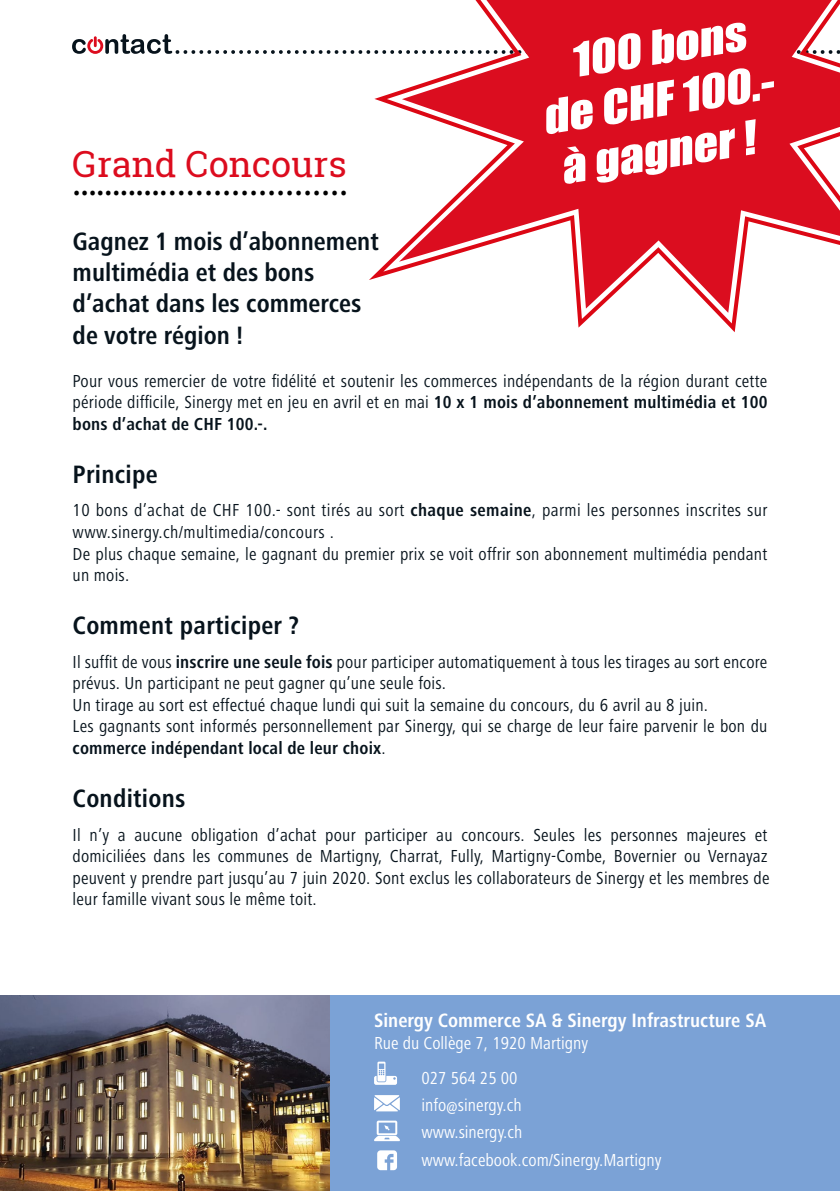
<style>
.page{position:relative;width:840px;height:1191px;background:#fff}
.page>*{position:absolute;margin:0;border:0;box-sizing:border-box;transform-origin:0 0}
.t1{font:38px "Myriad Pro";color:#000}
.t2{font:36px "Roboto Slab";color:#dc0c1e}
.t3{font:700 condensed 26px/31.2px "Frutiger Next LT";color:#07131c}
.t4{font:700 condensed 20px "Frutiger Next LT";color:#fff}
.t5{font:condensed 18px/21.6px "Frutiger Next LT";letter-spacing:.01em;color:#07131c}
.t6{font:condensed 18px "Frutiger Next LT";color:#fff}
.s1{font-weight:700}
</style>
<div class="page">
<div style="left:0;top:996px;width:839px;height:195px;background:#7ba2d6"></div>
<img style="left:0;top:996px;width:329px;height:195px">
<svg style="left:374px;top:1061px;width:23px;height:23px"></svg>
<svg style="left:374px;top:1120px;width:25px;height:21px"></svg>
<svg style="left:374px;top:1095px;width:25px;height:16px"></svg>
<svg style="left:377px;top:1150px;width:20px;height:20px"></svg>
<svg style="left:369px;top:0;width:470px;height:332px"></svg>
<svg style="left:72px;top:15px;width:767px;height:174px"></svg>
<p class="t2" style="left:73px;top:139px;width:275px">Grand Concours</p>
<p class="t1" style="left:73px;top:158px;width:276px">................................</p>
<p class="t3" style="left:73px;top:226px;width:308px">Gagnez 1 mois d’abonnement multimédia et des bons d’achat dans les commerces de votre région !</p>
<p class="t5" style="left:73px;top:370px;width:696px;text-align:justify">Pour vous remercier de votre fidélité et soutenir les commerces indépendants de la région durant cette période difficile, Sinergy met en jeu en avril et en mai <span class="s1">10 x 1 mois d’abonnement multimédia et 100 bons d’achat de CHF 100.-.</span></p>
<p class="t3" style="left:73px;top:458px;width:86px">Principe</p>
<p class="t5" style="left:73px;top:500px;width:696px">10 bons d’achat de CHF 100.- sont tirés au sort <span class="s1">chaque semaine</span>, parmi les personnes inscrites sur www.sinergy.ch/multimedia/concours .</p>
<p class="t5" style="left:73px;top:543px;width:695px">De plus chaque semaine, le gagnant du premier prix se voit offrir son abonnement multimédia pendant un mois.</p>
<p class="t3" style="left:73px;top:610px;width:228px">Comment participer ?</p>
<p class="t5" style="left:73px;top:651px;width:696px">Il suffit de vous <span class="s1">inscrire une seule fois</span> pour participer automatiquement à tous les tirages au sort encore prévus. Un participant ne peut gagner qu’une seule fois.</p>
<p class="t5" style="left:73px;top:694px;width:636px">Un tirage au sort est effectué chaque lundi qui suit la semaine du concours, du 6 avril au 8 juin.</p>
<p class="t5" style="left:73px;top:716px;width:696px">Les gagnants sont informés personnellement par Sinergy, qui se charge de leur faire parvenir le bon du <span class="s1">commerce indépendant local de leur choix</span>.</p>
<p class="t3" style="left:73px;top:782px;width:114px">Conditions</p>
<p class="t5" style="left:73px;top:824px;width:698px">Il n’y a aucune obligation d’achat pour participer au concours. Seules les personnes majeures et domiciliées dans les communes de Martigny, Charrat, Fully, Martigny-Combe, Bovernier ou Vernayaz peuvent y prendre part jusqu’au 7 juin 2020. Sont exclus les collaborateurs de Sinergy et les membres de leur famille vivant sous le même toit.</p>
<p class="t4" style="left:374px;top:1009px;width:393px">Sinergy Commerce SA &amp; Sinergy Infrastructure SA</p>
<p class="t6" style="left:374px;top:1033px;width:215px">Rue du Collège 7, 1920 Martigny</p>
<p class="t6" style="left:421px;top:1067px;width:98px">027 564 25 00</p>
<p class="t6" style="left:421px;top:1095px;width:102px">info@sinergy.ch</p>
<p class="t6" style="left:421px;top:1122px;width:103px">www.sinergy.ch</p>
<p class="t6" style="left:421px;top:1149px;width:241px">www.facebook.com/Sinergy.Martigny</p>
</div>
